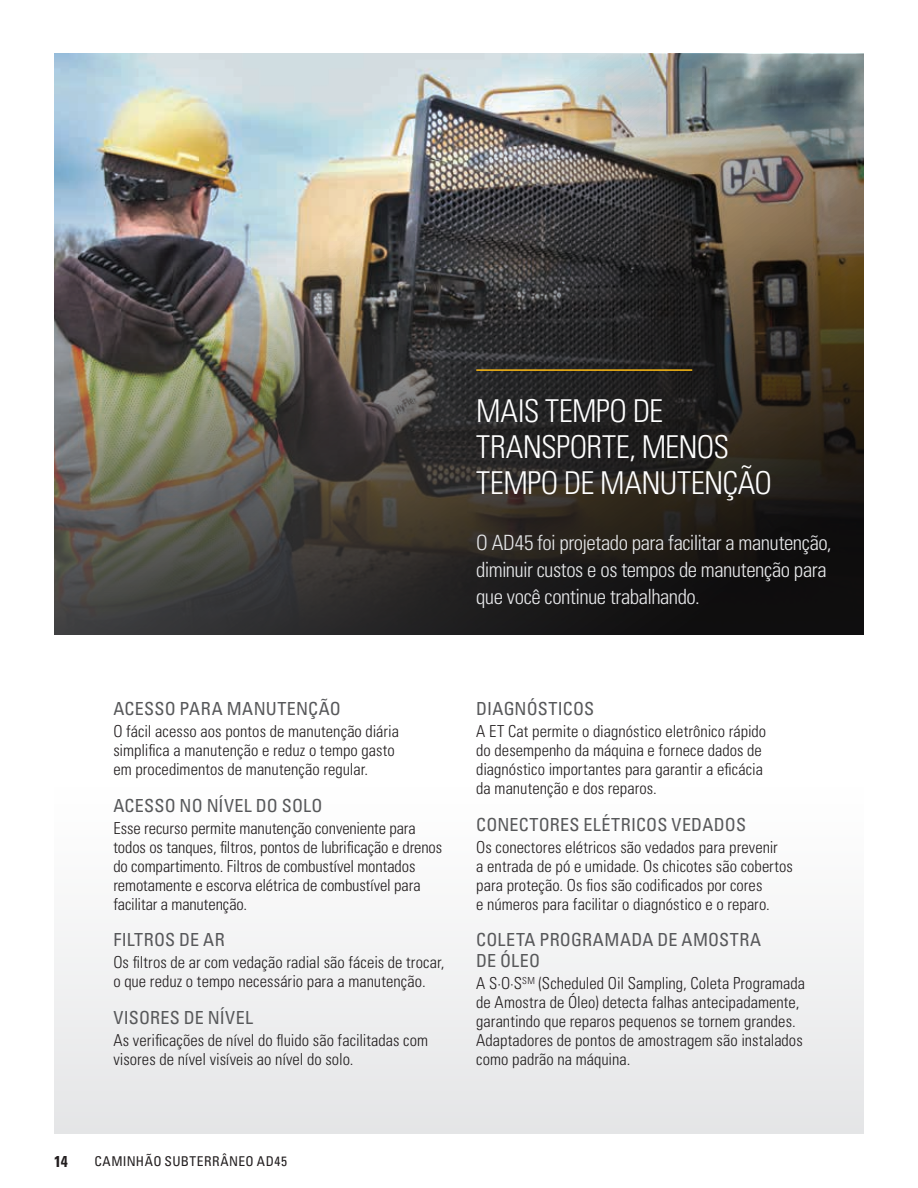
<style>
.page{position:relative;width:918px;height:1188px;background:#fff}
.page>*{position:absolute;margin:0;border:0;box-sizing:border-box;transform-origin:0 0}
.t1{font:300 condensed 31.5px/36.2px "Univers LT Std";letter-spacing:-.02em;color:#fff}
.t2{font:300 condensed 21px/27px "Univers LT Std";letter-spacing:-.025em;color:#e6e7e9}
.t3{font:condensed 18px/20.7px "Univers LT Std";letter-spacing:.015em;color:#57585a}
.t4{font:300 condensed 16.5px/18.9px "Univers LT Std";color:#231f20}
.t5{font:700 condensed 15.75px "Univers LT Std";color:#231f20}
.t6{font:condensed 13.5px "Univers LT Std";letter-spacing:.035em;color:#231f20}
</style>
<div class="page">
<div style="left:54px;top:786px;width:810px;height:348px;background:linear-gradient(to right,#f2f2f3,#f2f2f3)"></div>
<img style="left:54px;top:54px;width:810px;height:580px">
<hr style="left:476px;top:369px;width:216px;height:2px;background:#fcba13">
<h1 class="t1" style="left:476px;top:393px;width:297px">MAIS TEMPO DE<br>TRANSPORTE, MENOS<br>TEMPO DE MANUTENÇÃO</h1>
<p class="t2" style="left:476px;top:529px;width:357px">O AD45 foi projetado para facilitar a manutenção, diminuir custos e os tempos de manutenção para que você continue trabalhando.</p>
<p class="t3" style="left:113px;top:698px;width:229px">ACESSO PARA MANUTENÇÃO</p>
<p class="t4" style="left:113px;top:722px;width:287px">O fácil acesso aos pontos de manutenção diária simplifica a manutenção e reduz o tempo gasto em procedimentos de manutenção regular.</p>
<p class="t3" style="left:113px;top:795px;width:211px">ACESSO NO NÍVEL DO SOLO</p>
<p class="t4" style="left:113px;top:819px;width:330px">Esse recurso permite manutenção conveniente para todos os tanques, filtros, pontos de lubrificação e drenos do compartimento. Filtros de combustível montados remotamente e escorva elétrica de combustível para facilitar a manutenção.</p>
<p class="t3" style="left:113px;top:929px;width:113px">FILTROS DE AR</p>
<p class="t4" style="left:113px;top:953px;width:333px">Os filtros de ar com vedação radial são fáceis de trocar, o que reduz o tempo necessário para a manutenção.</p>
<p class="t3" style="left:113px;top:1007px;width:141px">VISORES DE NÍVEL</p>
<p class="t4" style="left:113px;top:1031px;width:316px">As verificações de nível do fluido são facilitadas com visores de nível visíveis ao nível do solo.</p>
<p class="t3" style="left:476px;top:698px;width:119px">DIAGNÓSTICOS</p>
<p class="t4" style="left:476px;top:722px;width:291px">A ET Cat permite o diagnóstico eletrônico rápido do desempenho da máquina e fornece dados de diagnóstico importantes para garantir a eficácia da manutenção e dos reparos.</p>
<p class="t3" style="left:476px;top:814px;width:271px">CONECTORES ELÉTRICOS VEDADOS</p>
<p class="t4" style="left:476px;top:838px;width:318px">Os conectores elétricos são vedados para prevenir<br>a entrada de pó e umidade. Os chicotes são cobertos para proteção. Os fios são codificados por cores<br>e números para facilitar o diagnóstico e o reparo.</p>
<p class="t3" style="left:476px;top:929px;width:287px">COLETA PROGRAMADA DE AMOSTRA<br>DE ÓLEO</p>
<p class="t4" style="left:476px;top:974px;width:330px">A S·O·S<sup>SM</sup> (Scheduled Oil Sampling, Coleta Programada de Amostra de Óleo) detecta falhas antecipadamente, garantindo que reparos pequenos se tornem grandes.<br>Adaptadores de pontos de amostragem são instalados como padrão na máquina.</p>
<p class="t5" style="left:54px;top:1151px;width:15px">14</p>
<p class="t6" style="left:94px;top:1153px;width:194px">CAMINHÃO SUBTERRÂNEO AD45</p>
</div>
